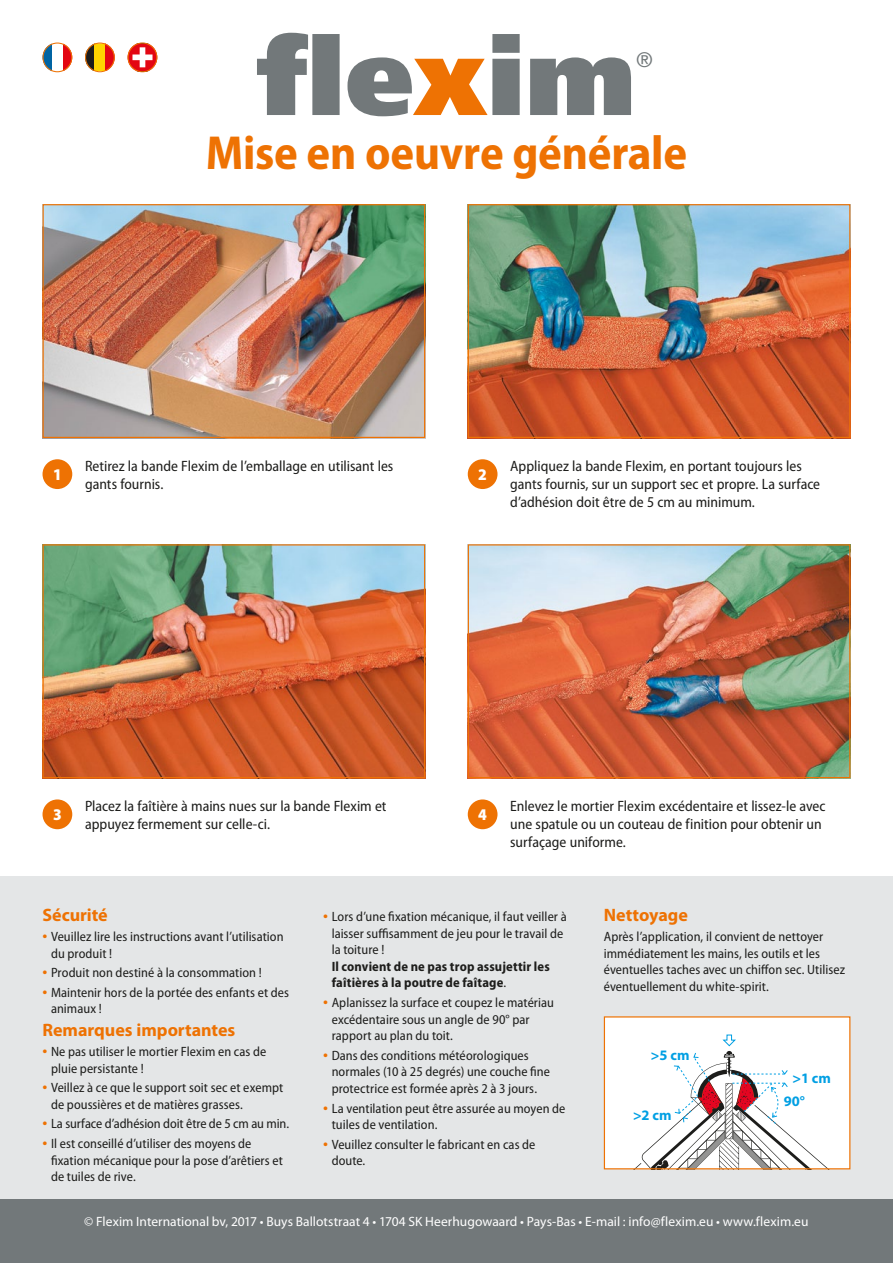
<style>
.page{position:relative;width:893px;height:1263px;background:#fff}
.page>*{position:absolute;margin:0;border:0;box-sizing:border-box;transform-origin:0 0}
.t1{font:900 108px "Frutiger LT Std";color:#72787a}
.t2{font:700 semi-condensed 48px "Myriad Pro";letter-spacing:-.005em;color:#ee7203}
.t3{font:300 21px "Frutiger LT Std";color:#72787a}
.t4{font:700 18px "Myriad Pro";letter-spacing:-.005em;color:#ee7203}
.t5{font:900 semi-condensed 16.35px "Myriad Pro";color:#fff}
.t6{font:semi-condensed 15px/18px "Myriad Pro";color:#1d1d1b}
.t7{font:700 14.55px "Myriad Pro";color:#009fe3}
.t8{font:semi-condensed 13.5px/16.5px "Myriad Pro";letter-spacing:.005em;color:#1d1d1b}
.t9{font:13.5px "Myriad Pro";letter-spacing:.005em;color:#fff}
.t10{font:700 semi-condensed 13.5px/16.5px "Myriad Pro";letter-spacing:.01em;color:#1d1d1b}
.s1{color:#ee7203}
.s2{font-size:18px;color:#ee7203}
.s3{font-weight:400}
</style>
<div class="page">
<div style="left:0;top:876px;width:893px;height:387px;background:#e4e6e7"></div>
<img style="left:45px;top:206px;width:378px;height:230px">
<div style="left:43px;top:204px;width:382px;height:234px;border:1px solid #ee7203"></div>
<img style="left:470px;top:206px;width:378px;height:230px">
<div style="left:468px;top:204px;width:382px;height:234px;border:1px solid #ee7203"></div>
<img style="left:45px;top:546px;width:378px;height:230px">
<div style="left:43px;top:544px;width:382px;height:234px;border:1px solid #ee7203"></div>
<img style="left:470px;top:546px;width:378px;height:230px">
<div style="left:468px;top:544px;width:382px;height:234px;border:1px solid #ee7203"></div>
<div style="left:43px;top:459px;width:29px;height:30px;background:#ee7203;border-radius:50%"></div>
<div style="left:0;top:1199px;width:893px;height:64px;background:#72787a"></div>
<div style="left:468px;top:459px;width:29px;height:30px;background:#ee7203;border-radius:50%"></div>
<div style="left:43px;top:799px;width:29px;height:30px;background:#ee7203;border-radius:50%"></div>
<div style="left:468px;top:799px;width:29px;height:30px;background:#ee7203;border-radius:50%"></div>
<div style="left:604px;top:1017px;width:246px;height:152px;background:#fff"></div>
<svg style="left:623px;top:1034px;width:208px;height:136px"></svg>
<div style="left:604px;top:1016px;width:246px;height:153px;border:1px solid #ee7203"></div>
<svg style="left:43px;top:43px;width:9px;height:29px"></svg>
<svg style="left:63px;top:43px;width:9px;height:29px"></svg>
<div style="left:43px;top:43px;width:29px;height:29px;border:1px solid #ee7203;border-radius:50%"></div>
<svg style="left:85px;top:43px;width:9px;height:28px"></svg>
<div style="left:94px;top:43px;width:11px;height:28px;background:#ffd500"></div>
<svg style="left:105px;top:43px;width:10px;height:28px"></svg>
<div style="left:85px;top:43px;width:30px;height:29px;border:1px solid #ee7203;border-radius:50%"></div>
<svg style="left:128px;top:43px;width:29px;height:29px"></svg>
<div style="left:128px;top:43px;width:29px;height:29px;border:1px solid #ee7203;border-radius:50%"></div>
<h1 class="t1" style="left:257px;top:11px;width:380px">fle<span class="s1">x</span>im</h1>
<h3 class="t3" style="left:636px;top:48px;width:18px">®</h3>
<h2 class="t2" style="left:206px;top:122px;width:483px">Mise en oeuvre générale</h2>
<p class="t5" style="left:53px;top:464px;width:10px">1</p>
<p class="t6" style="left:85px;top:456px;width:310px">Retirez la bande Flexim de l’emballage en utilisant les gants fournis.</p>
<p class="t5" style="left:478px;top:464px;width:10px">2</p>
<p class="t6" style="left:510px;top:456px;width:311px">Appliquez la bande Flexim, en portant toujours les gants fournis, sur un support sec et propre. La surface d’adhésion doit être de 5 cm au minimum.</p>
<p class="t6" style="left:85px;top:796px;width:303px">Placez la faîtière à mains nues sur la bande Flexim et appuyez fermement sur celle-ci.</p>
<p class="t5" style="left:53px;top:804px;width:10px">3</p>
<p class="t5" style="left:478px;top:804px;width:10px">4</p>
<p class="t6" style="left:510px;top:796px;width:317px">Enlevez le mortier Flexim excédentaire et lissez-le avec une spatule ou un couteau de finition pour obtenir un surfaçage uniforme.</p>
<h3 class="t4" style="left:43px;top:903px;width:67px">Sécurité</h3>
<p class="t8" style="left:51px;top:928px;width:234px;text-indent:-9px"><span class="s2">•</span> Veuillez lire les instructions avant l’utilisation du produit !</p>
<p class="t8" style="left:43px;top:964px;width:221px"><span class="s2">•</span> Produit non destiné à la consommation !</p>
<p class="t8" style="left:51px;top:984px;width:239px;text-indent:-9px"><span class="s2">•</span> Maintenir hors de la portée des enfants et des animaux !</p>
<h3 class="t4" style="left:43px;top:1018px;width:194px">Remarques importantes</h3>
<p class="t8" style="left:51px;top:1043px;width:217px;text-indent:-9px"><span class="s2">•</span> Ne pas utiliser le mortier Flexim en cas de pluie persistante !</p>
<p class="t8" style="left:51px;top:1079px;width:234px;text-indent:-9px"><span class="s2">•</span> Veillez à ce que le support soit sec et exempt de poussières et de matières grasses.</p>
<p class="t8" style="left:43px;top:1115px;width:248px"><span class="s2">•</span> La surface d’adhésion doit être de 5 cm au min.</p>
<p class="t8" style="left:51px;top:1135px;width:233px;text-indent:-9px"><span class="s2">•</span> Il est conseillé d’utiliser des moyens de fixation mécanique pour la pose d’arêtiers et de tuiles de rive.</p>
<p class="t8" style="left:332px;top:908px;width:237px;text-indent:-9px"><span class="s2">•</span> Lors d’une fixation mécanique, il faut veiller à laisser suffisamment de jeu pour le travail de la toiture !</p>
<p class="t10" style="left:332px;top:958px;width:220px">Il convient de ne pas trop assujettir les faîtières à la poutre de faîtage<span class="s3">.</span></p>
<p class="t8" style="left:332px;top:994px;width:224px;text-indent:-9px"><span class="s2">•</span> Aplanissez la surface et coupez le matériau excédentaire sous un angle de 90° par rapport au plan du toit.</p>
<p class="t8" style="left:332px;top:1047px;width:220px;text-indent:-9px"><span class="s2">•</span> Dans des conditions météorologiques normales (10 à 25 degrés) une couche fine protectrice est formée après 2 à 3 jours.</p>
<p class="t8" style="left:332px;top:1099px;width:235px;text-indent:-9px"><span class="s2">•</span> La ventilation peut être assurée au moyen de tuiles de ventilation.</p>
<p class="t8" style="left:332px;top:1136px;width:205px;text-indent:-9px"><span class="s2">•</span> Veuillez consulter le fabricant en cas de doute.</p>
<h3 class="t4" style="left:604px;top:903px;width:86px">Nettoyage</h3>
<p class="t8" style="left:604px;top:928px;width:243px">Après l’application, il convient de nettoyer immédiatement les mains, les outils et les éventuelles taches avec un chiffon sec. Utilisez éventuellement du white-spirit.</p>
<p class="t7" style="left:651px;top:1046px;width:40px">&gt;5 cm</p>
<p class="t7" style="left:633px;top:1105px;width:40px">&gt;2 cm</p>
<p class="t7" style="left:792px;top:1069px;width:40px">&gt;1 cm</p>
<p class="t7" style="left:784px;top:1092px;width:23px">90°</p>
<p class="t9" style="left:84px;top:1213px;width:726px">© Flexim International bv, 2017 • Buys Ballotstraat 4 • 1704 SK Heerhugowaard • Pays-Bas • E-mail : info@flexim.eu • www.flexim.eu</p>
</div>
